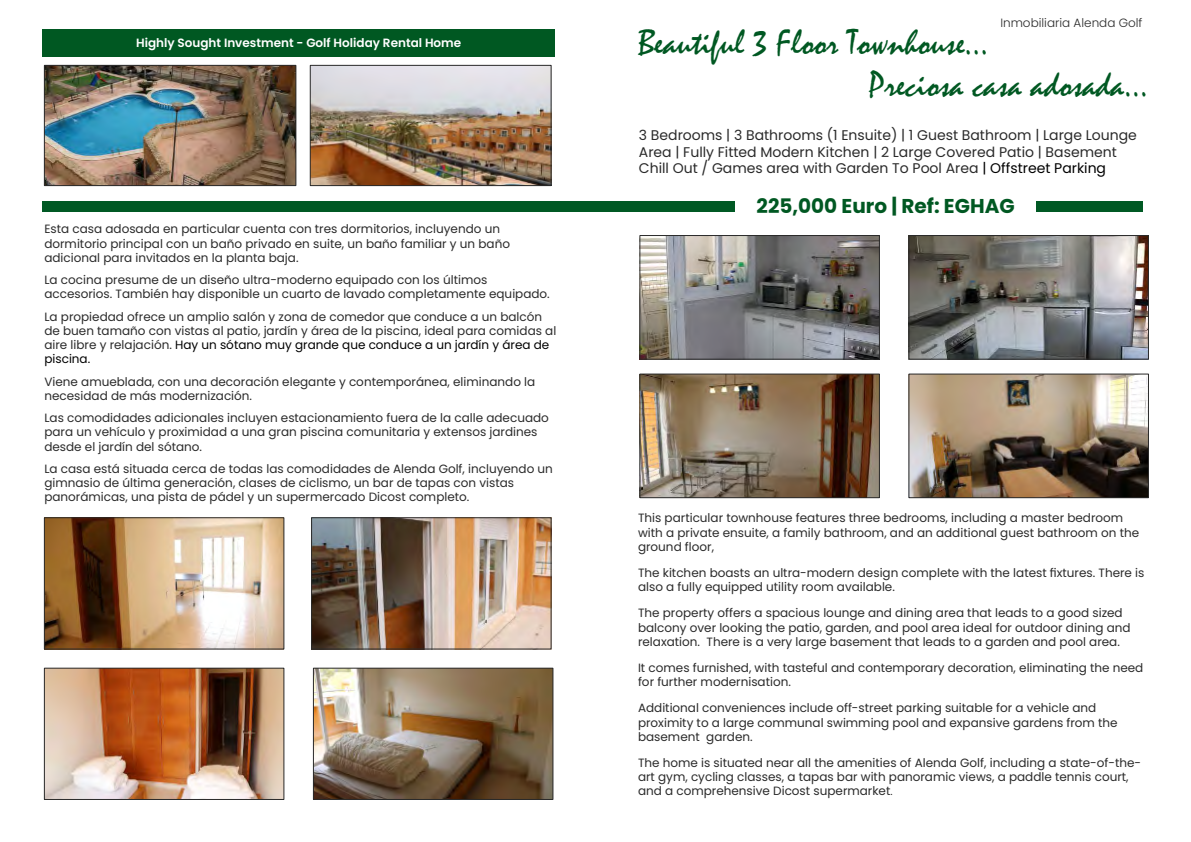
<style>
.page{position:relative;width:1191px;height:842px;background:#fff}
.page>*{position:absolute;margin:0;border:0;box-sizing:border-box;transform-origin:0 0}
.t1{font:36px "Mistral";color:#005822}
.t2{font:700 20px "Poppins";color:#005822}
.t3{font:14px "Poppins";color:#2a2a2a}
.t4{font:12px "Poppins";color:#2a2a2a}
.t5{font:12px "Poppins";color:#000}
.t6{font:600 12px "Poppins";color:#fff}
.t7{font:300 12px "Poppins";color:#2a2a2a}
.s1{color:#2a2a2a}
.s2{color:#000}
.s3{font-weight:300}
</style>
<div class="page">
<img style="left:46px;top:670px;width:236px;height:128px">
<div style="left:44px;top:668px;width:240px;height:132px;border:1px solid #2a2a2a"></div>
<img style="left:315px;top:670px;width:236px;height:128px">
<div style="left:313px;top:668px;width:240px;height:132px;border:1px solid #2a2a2a"></div>
<img style="left:641px;top:237px;width:237px;height:121px">
<div style="left:639px;top:235px;width:241px;height:125px;border:1px solid #2a2a2a"></div>
<img style="left:910px;top:237px;width:237px;height:121px">
<div style="left:908px;top:235px;width:241px;height:125px;border:1px solid #2a2a2a"></div>
<img style="left:641px;top:376px;width:237px;height:120px">
<div style="left:639px;top:374px;width:241px;height:124px;border:1px solid #2a2a2a"></div>
<img style="left:910px;top:376px;width:237px;height:120px">
<div style="left:908px;top:374px;width:241px;height:124px;border:1px solid #2a2a2a"></div>
<img style="left:313px;top:519px;width:236px;height:128px">
<div style="left:311px;top:517px;width:240px;height:132px;border:1px solid #2a2a2a"></div>
<img style="left:46px;top:519px;width:236px;height:128px">
<div style="left:44px;top:517px;width:240px;height:132px;border:1px solid #2a2a2a"></div>
<img style="left:46px;top:67px;width:248px;height:117px">
<div style="left:44px;top:65px;width:252px;height:121px;border:1px solid #2a2a2a"></div>
<img style="left:312px;top:67px;width:237px;height:117px">
<div style="left:310px;top:65px;width:241px;height:121px;border:1px solid #2a2a2a"></div>
<div style="left:43px;top:201px;width:692px;height:11px;background:#005924"></div>
<div style="left:1036px;top:201px;width:106px;height:11px;background:#005924"></div>
<div style="left:43px;top:29px;width:512px;height:27px;background:#005822"></div>
<p class="t6" style="left:136px;top:34px;width:327px">Highly Sought Investment - Golf Holiday Rental Home</p>
<p class="t4" style="left:44px;top:221px;width:457px">Esta casa adosada en particular cuenta con tres dormitorios, incluyendo un</p>
<p class="t4" style="left:44px;top:235px;width:467px">dormitorio principal con un baño privado en suite, un baño familiar y un baño</p>
<p class="t4" style="left:44px;top:249px;width:256px">adicional para invitados en la planta baja.</p>
<p class="t4" style="left:44px;top:271px;width:444px">La cocina presume de un diseño ultra-moderno equipado con los últimos</p>
<p class="t4" style="left:44px;top:286px;width:507px">accesorios. También hay disponible un cuarto de lavado completamente equipado.</p>
<p class="t4" style="left:44px;top:308px;width:499px">La propiedad ofrece un amplio salón y zona de comedor que conduce a un balcón</p>
<p class="t4" style="left:44px;top:322px;width:513px">de buen tamaño con vistas al patio, jardín y área de la piscina, ideal para comidas al</p>
<p class="t5" style="left:44px;top:336px;width:506px"><span class="s1">aire libre y relajación.</span> Hay un sótano muy grande que conduce a un jardín y área de</p>
<p class="t5" style="left:44px;top:351px;width:47px">piscina.</p>
<p class="t4" style="left:44px;top:373px;width:492px">Viene amueblada, con una decoración elegante y contemporánea, eliminando la</p>
<p class="t4" style="left:44px;top:387px;width:209px">necesidad de más modernización.</p>
<p class="t4" style="left:44px;top:409px;width:506px">Las comodidades adicionales incluyen estacionamiento fuera de la calle adecuado</p>
<p class="t4" style="left:44px;top:424px;width:495px">para un vehículo y proximidad a una gran piscina comunitaria y extensos jardines</p>
<p class="t4" style="left:44px;top:438px;width:159px">desde el jardín del sótano.</p>
<p class="t4" style="left:44px;top:460px;width:510px">La casa está situada cerca de todas las comodidades de Alenda Golf, incluyendo un</p>
<p class="t4" style="left:44px;top:474px;width:471px">gimnasio de última generación, clases de ciclismo, un bar de tapas con vistas</p>
<p class="t4" style="left:44px;top:489px;width:426px">panorámicas, una pista de pádel y un supermercado Dicost completo.</p>
<p class="t7" style="left:1000px;top:14px;width:144px">Inmobiliaria Alenda Golf</p>
<p class="t1" style="left:638px;top:30px;width:352px">Beautiful 3 Floor Townhouse…</p>
<p class="t1" style="left:869px;top:72px;width:281px">Preciosa casa adosada…</p>
<p class="t3" style="left:639px;top:125px;width:499px">3 Bedrooms | 3 Bathrooms (1 Ensuite) | 1 Guest Bathroom | Large Lounge</p>
<p class="t3" style="left:639px;top:142px;width:479px">Area | Fully Fitted Modern Kitchen | 2 Large Covered Patio | Basement</p>
<p class="t3" style="left:639px;top:158px;width:468px">Chill Out / Games area with Garden To Pool Area <span class="s2">| Offstreet Parking</span></p>
<p class="t2" style="left:756px;top:192px;width:259px">225,000 Euro | Ref: EGHAG</p>
<p class="t4" style="left:638px;top:510px;width:487px">This particular townhouse features three bedrooms, including a master bedroom</p>
<p class="t4" style="left:638px;top:524px;width:502px">with a private ensuite, a family bathroom, and an additional guest bathroom on the</p>
<p class="t4" style="left:638px;top:538px;width:78px">ground floor,</p>
<p class="t4" style="left:638px;top:564px;width:508px">The kitchen boasts an ultra-modern design complete with the latest fixtures. There is</p>
<p class="t4" style="left:638px;top:579px;width:258px">also a fully equipped utility room available.</p>
<p class="t4" style="left:638px;top:605px;width:486px">The property offers a spacious lounge and dining area that leads to a good sized</p>
<p class="t4" style="left:638px;top:619px;width:494px">balcony over looking the patio, garden, and pool area ideal for outdoor dining and</p>
<p class="t4" style="left:638px;top:633px;width:483px">relaxation. There is a very large basement that leads to a garden and pool area.</p>
<p class="t4" style="left:638px;top:659px;width:507px">It comes furnished, with tasteful and contemporary decoration, eliminating the need</p>
<p class="t4" style="left:638px;top:674px;width:154px">for further modernisation.</p>
<p class="t4" style="left:638px;top:700px;width:460px">Additional conveniences include off-street parking suitable for a vehicle and</p>
<p class="t4" style="left:638px;top:714px;width:481px">proximity to a large communal swimming pool and expansive gardens from the</p>
<p class="t4" style="left:638px;top:728px;width:116px">basement garden.</p>
<p class="t4" style="left:638px;top:754px;width:505px">The home is situated near all the amenities of Alenda Golf, including a state-of-the-</p>
<p class="t4" style="left:638px;top:769px;width:492px">art gym, cycling classes, a tapas bar with panoramic views, a paddle tennis court,</p>
<p class="t4" style="left:638px;top:783px;width:256px">and a comprehensive Dicost supermarket<span class="s3">.</span></p>
</div>
